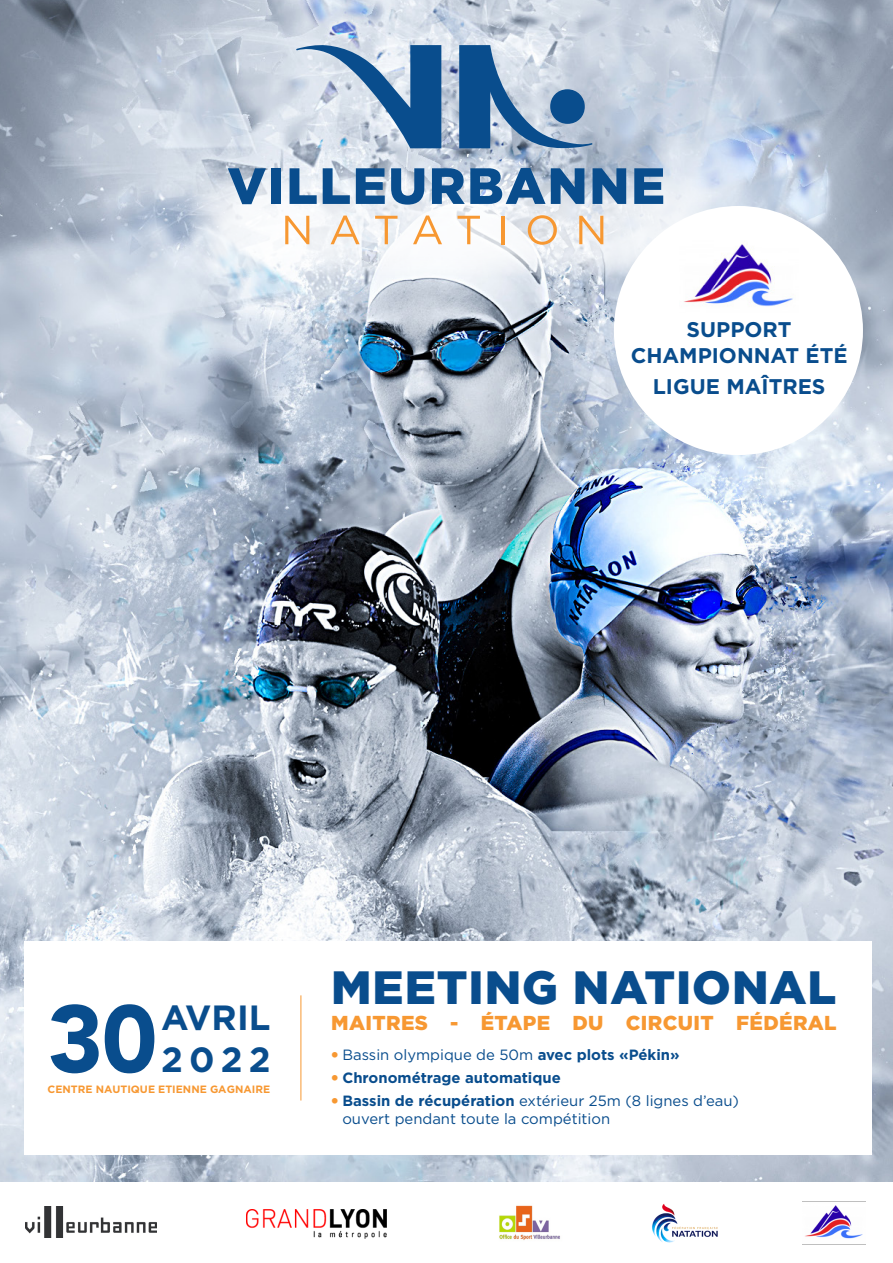
<style>
.page{position:relative;width:893px;height:1263px;background:#fff}
.page>*{position:absolute;margin:0;border:0;box-sizing:border-box;transform-origin:0 0}
.t1{font:900 94.35px "Avenir";color:#094d8d}
.t2{font:900 46.65px "Gotham";letter-spacing:.02em;color:#094d8d}
.t3{font:700 34.95px/42px "Gotham";letter-spacing:.005em;color:#094d8d}
.t4{font:700 21.15px/25.5px "Gotham";color:#094d8d;text-align:center}
.t5{font:900 20.1px "Gotham";letter-spacing:.02em;color:#f79832}
.t6{font:14.85px/17.9px "Gotham";color:#094d8d}
.t7{font:700 14.85px "Gotham";color:#094d8d}
.t8{font:700 10.65px "Gotham";color:#f79832}
.s1{font-weight:900;color:#f79832}
.s2{font-weight:700}
</style>
<div class="page">
<img style="left:0;top:0;width:893px;height:1182px">
<div style="left:24px;top:941px;width:848px;height:214px;background:#fff"></div>
<svg style="left:189px;top:176px;width:524px;height:101px"></svg>
<svg style="left:228px;top:168px;width:38px;height:36px"></svg>
<div style="left:271px;top:168px;width:10px;height:36px;background:#094d8d"></div>
<svg style="left:290px;top:168px;width:27px;height:36px"></svg>
<svg style="left:323px;top:168px;width:27px;height:36px"></svg>
<svg style="left:356px;top:168px;width:29px;height:36px"></svg>
<svg style="left:391px;top:168px;width:33px;height:37px"></svg>
<svg style="left:432px;top:168px;width:152px;height:36px"></svg>
<svg style="left:593px;top:168px;width:33px;height:36px"></svg>
<svg style="left:634px;top:168px;width:29px;height:36px"></svg>
<svg style="left:285px;top:216px;width:24px;height:28px"></svg>
<svg style="left:331px;top:216px;width:29px;height:28px"></svg>
<svg style="left:375px;top:216px;width:22px;height:28px"></svg>
<svg style="left:413px;top:216px;width:29px;height:28px"></svg>
<svg style="left:458px;top:216px;width:22px;height:28px"></svg>
<hr style="left:502px;top:216px;width:3px;height:28px;background:#f79832">
<svg style="left:528px;top:215px;width:29px;height:30px"></svg>
<svg style="left:579px;top:216px;width:24px;height:28px"></svg>
<svg style="left:296px;top:44px;width:145px;height:104px"></svg>
<svg style="left:459px;top:45px;width:133px;height:103px"></svg>
<hr style="left:301px;top:995px;width:1px;height:105px;background:#f79832">
<div style="left:614px;top:206px;width:249px;height:249px;background:#fff;border-radius:50%"></div>
<img style="left:25px;top:1206px;width:132px;height:31px">
<img style="left:246px;top:1210px;width:140px;height:29px">
<img style="left:499px;top:1205px;width:61px;height:35px">
<img style="left:652px;top:1204px;width:66px;height:39px">
<img style="left:802px;top:1201px;width:64px;height:44px">
<img style="left:684px;top:244px;width:109px;height:62px">
<h3 class="t4" style="left:631px;top:317px;width:218px">SUPPORT<br>CHAMPIONNAT ÉTÉ</h3>
<h3 class="t4" style="left:653px;top:373px;width:174px">LIGUE MAÎTRES</h3>
<h1 class="t1" style="left:48px;top:958px;width:111px">30</h1>
<p class="t8" style="left:48px;top:1082px;width:224px">CENTRE NAUTIQUE ETIENNE GAGNAIRE</p>
<h3 class="t3" style="left:161px;top:996px;width:111px">AVRIL<br>2022</h3>
<h2 class="t2" style="left:331px;top:955px;width:507px">MEETING NATIONAL</h2>
<h3 class="t5" style="left:331px;top:1009px;width:507px">MAITRES - ÉTAPE DU CIRCUIT FÉDÉRAL</h3>
<p class="t6" style="left:331px;top:1046px;width:350px"><span class="s1">•</span> Bassin olympique de 50m <span class="s2">avec plots «Pékin»</span></p>
<p class="t7" style="left:331px;top:1068px;width:231px"><span class="s1">•</span> Chronométrage automatique</p>
<p class="t6" style="left:342px;top:1091px;width:398px;text-indent:-11px"><span class="s1">•</span> <span class="s2">Bassin de récupération</span> extérieur 25m (8 lignes d’eau) ouvert pendant toute la compétition</p>
</div>
